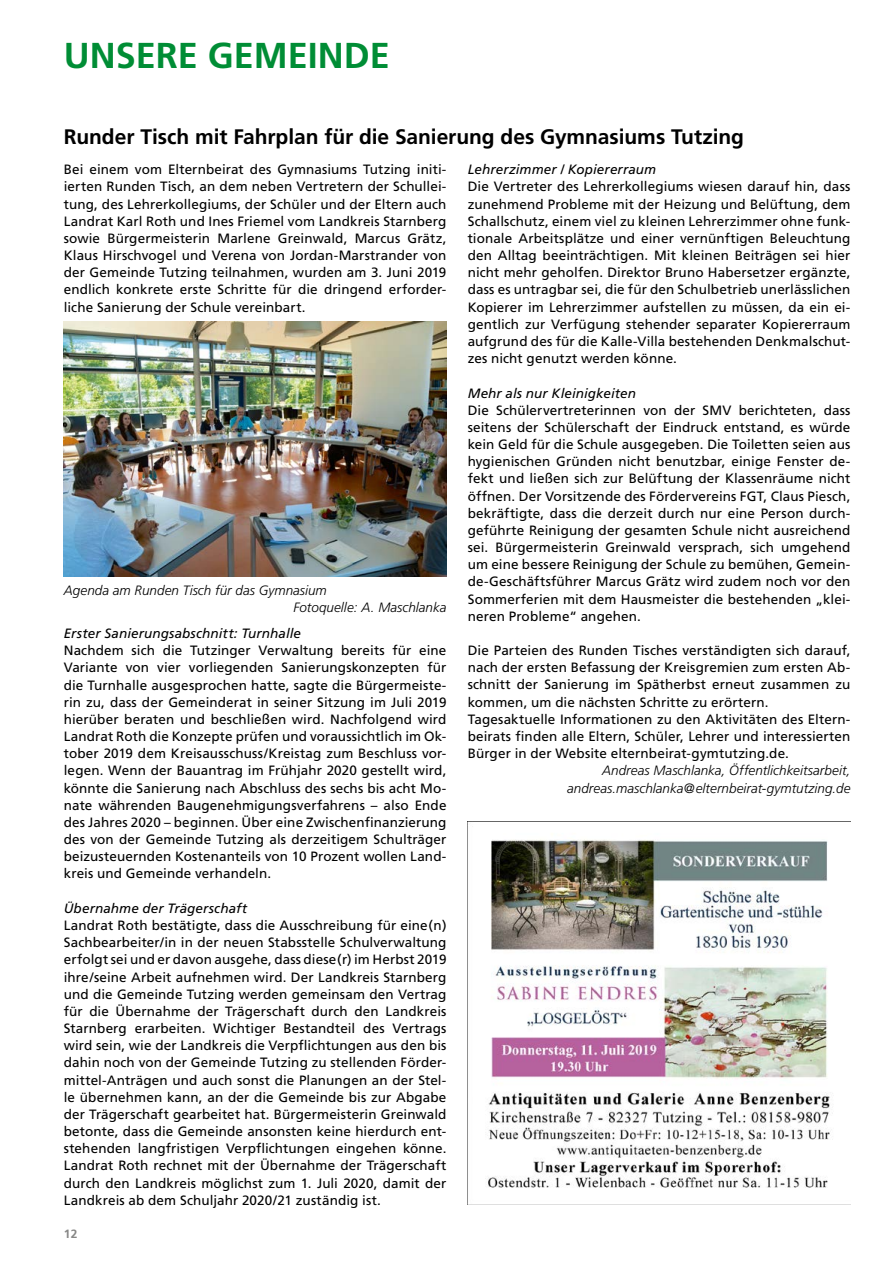
<style>
.page{position:relative;width:893px;height:1263px;background:#fff}
.page>*{position:absolute;margin:0;border:0;box-sizing:border-box;transform-origin:0 0}
.t1{font:700 36px "Frutiger";color:#008d35}
.t2{font:700 21px "Frutiger";letter-spacing:-.005em;color:#000}
.t3{font:13.5px/17.1px "Frutiger";letter-spacing:.01em;color:#000;text-align:justify}
.t4{font:italic 300 13.5px/17.1px "Frutiger";color:#000;text-align:right}
.t5{font:italic 13.5px "Frutiger";letter-spacing:.005em;color:#000}
.t6{font:700 12px "Frutiger";color:#878786}
</style>
<div class="page">
<img style="left:64px;top:321px;width:382px;height:255px">
<img style="left:488px;top:839px;width:345px;height:349px">
<h1 class="t1" style="left:64px;top:34px;width:328px">UNSERE GEMEINDE</h1>
<h2 class="t2" style="left:64px;top:124px;width:682px">Runder Tisch mit Fahrplan für die Sanierung des Gymnasiums Tutzing</h2>
<p class="t5" style="left:468px;top:162px;width:190px">Lehrerzimmer / Kopiererraum</p>
<p class="t3" style="left:468px;top:178px;width:384px">Die Vertreter des Lehrerkollegiums wiesen darauf hin, dass zunehmend Probleme mit der Heizung und Belüftung, dem Schallschutz, einem viel zu kleinen Lehrerzimmer ohne funk&shy;tionale Arbeitsplätze und einer vernünftigen Beleuchtung den Alltag beeinträchtigen. Mit kleinen Beiträgen sei hier nicht mehr geholfen. Direktor Bruno Habersetzer ergänzte, dass es untragbar sei, die für den Schulbetrieb unerlässlichen Kopierer im Lehrerzimmer aufstellen zu müssen, da ein ei&shy;gentlich zur Verfügung stehender separater Kopiererraum aufgrund des für die Kalle-Villa bestehenden Denkmalschut&shy;zes nicht genutzt werden könne.</p>
<p class="t5" style="left:468px;top:385px;width:170px">Mehr als nur Kleinigkeiten</p>
<p class="t3" style="left:468px;top:401px;width:384px">Die Schülervertreterinnen von der SMV berichteten, dass seitens der Schülerschaft der Eindruck entstand, es würde kein Geld für die Schule ausgegeben. Die Toiletten seien aus hygienischen Gründen nicht benutzbar, einige Fenster de&shy;fekt und ließen sich zur Belüftung der Klassenräume nicht öffnen. Der Vorsitzende des Fördervereins FGT, Claus Piesch, bekräftigte, dass die derzeit durch nur eine Person durch&shy;geführte Reinigung der gesamten Schule nicht ausreichend sei. Bürgermeisterin Greinwald versprach, sich umgehend um eine bessere Reinigung der Schule zu bemühen, Gemein&shy;de-Geschäftsführer Marcus Grätz wird zudem noch vor den Sommerferien mit dem Hausmeister die bestehenden „klei&shy;neren Probleme“ angehen.</p>
<p class="t3" style="left:468px;top:642px;width:384px;text-align:left">Die Parteien des Runden Tisches verständigten sich darauf, nach der ersten Befassung der Kreisgremien zum ersten Ab&shy;schnitt der Sanierung im Spätherbst erneut zusammen zu kommen, um die nächsten Schritte zu erörtern.<br>Tagesaktuelle Informationen zu den Aktivitäten des Eltern&shy;beirats finden alle Eltern, Schüler, Lehrer und interessierten Bürger in der Website elternbeirat-gymtutzing.de.</p>
<p class="t4" style="left:567px;top:762px;width:285px">Andreas Maschlanka, Öffentlichkeitsarbeit, andreas.maschlanka@elternbeirat-gymtutzing.de</p>
<p class="t3" style="left:64px;top:161px;width:384px">Bei einem vom Elternbeirat des Gymnasiums Tutzing initi&shy;ierten Runden Tisch, an dem neben Vertretern der Schullei&shy;tung, des Lehrerkollegiums, der Schüler und der Eltern auch Landrat Karl Roth und Ines Friemel vom Landkreis Starnberg sowie Bürgermeisterin Marlene Greinwald, Marcus Grätz, Klaus Hirschvogel und Verena von Jordan-Marstrander von der Gemeinde Tutzing teilnahmen, wurden am 3. Juni 2019 endlich konkrete erste Schritte für die dringend erforder&shy;liche Sanierung der Schule vereinbart.</p>
<p class="t4" style="left:293px;top:582px;width:155px;text-align:left;text-indent:-230px">Agenda am Runden Tisch für das Gymnasium<br>Fotoquelle: A. Maschlanka</p>
<p class="t5" style="left:64px;top:625px;width:239px">Erster Sanierungsabschnitt: Turnhalle</p>
<p class="t3" style="left:64px;top:642px;width:384px">Nachdem sich die Tutzinger Verwaltung bereits für eine Variante von vier vorliegenden Sanierungskonzepten für die Turnhalle ausgesprochen hatte, sagte die Bürgermeiste&shy;rin zu, dass der Gemeinderat in seiner Sitzung im Juli 2019 hierüber beraten und beschließen wird. Nachfolgend wird Landrat Roth die Konzepte prüfen und voraussichtlich im Ok&shy;tober 2019 dem Kreisausschuss/Kreistag zum Beschluss vor&shy;legen. Wenn der Bauantrag im Frühjahr 2020 gestellt wird, könnte die Sanierung nach Abschluss des sechs bis acht Mo&shy;nate währenden Baugenehmigungsverfahrens – also Ende des Jahres 2020 – beginnen. Über eine Zwischenfinanzierung des von der Gemeinde Tutzing als derzeitigem Schulträger beizusteuernden Kostenanteils von 10 Prozent wollen Land&shy;kreis und Gemeinde verhandeln.</p>
<p class="t5" style="left:64px;top:900px;width:185px">Übernahme der Trägerschaft</p>
<p class="t3" style="left:64px;top:916px;width:384px">Landrat Roth bestätigte, dass die Ausschreibung für eine(n)<br>Sachbearbeiter/in in der neuen Stabsstelle Schulverwaltung erfolgt sei und er davon ausgehe, dass diese(r) im Herbst 2019 ihre/seine Arbeit aufnehmen wird. Der Landkreis Starnberg und die Gemeinde Tutzing werden gemeinsam den Vertrag für die Übernahme der Trägerschaft durch den Landkreis Starnberg erarbeiten. Wichtiger Bestandteil des Vertrags wird sein, wie der Landkreis die Verpflichtungen aus den bis dahin noch von der Gemeinde Tutzing zu stellenden Förder&shy;mittel-Anträgen und auch sonst die Planungen an der Stel&shy;le übernehmen kann, an der die Gemeinde bis zur Abgabe der Trägerschaft gearbeitet hat. Bürgermeisterin Greinwald betonte, dass die Gemeinde ansonsten keine hierdurch ent&shy;stehenden langfristigen Verpflichtungen eingehen könne.<br>Landrat Roth rechnet mit der Übernahme der Trägerschaft durch den Landkreis möglichst zum 1. Juli 2020, damit der Landkreis ab dem Schuljahr 2020/21 zuständig ist.</p>
<p class="t6" style="left:64px;top:1227px;width:15px">12</p>
</div>
